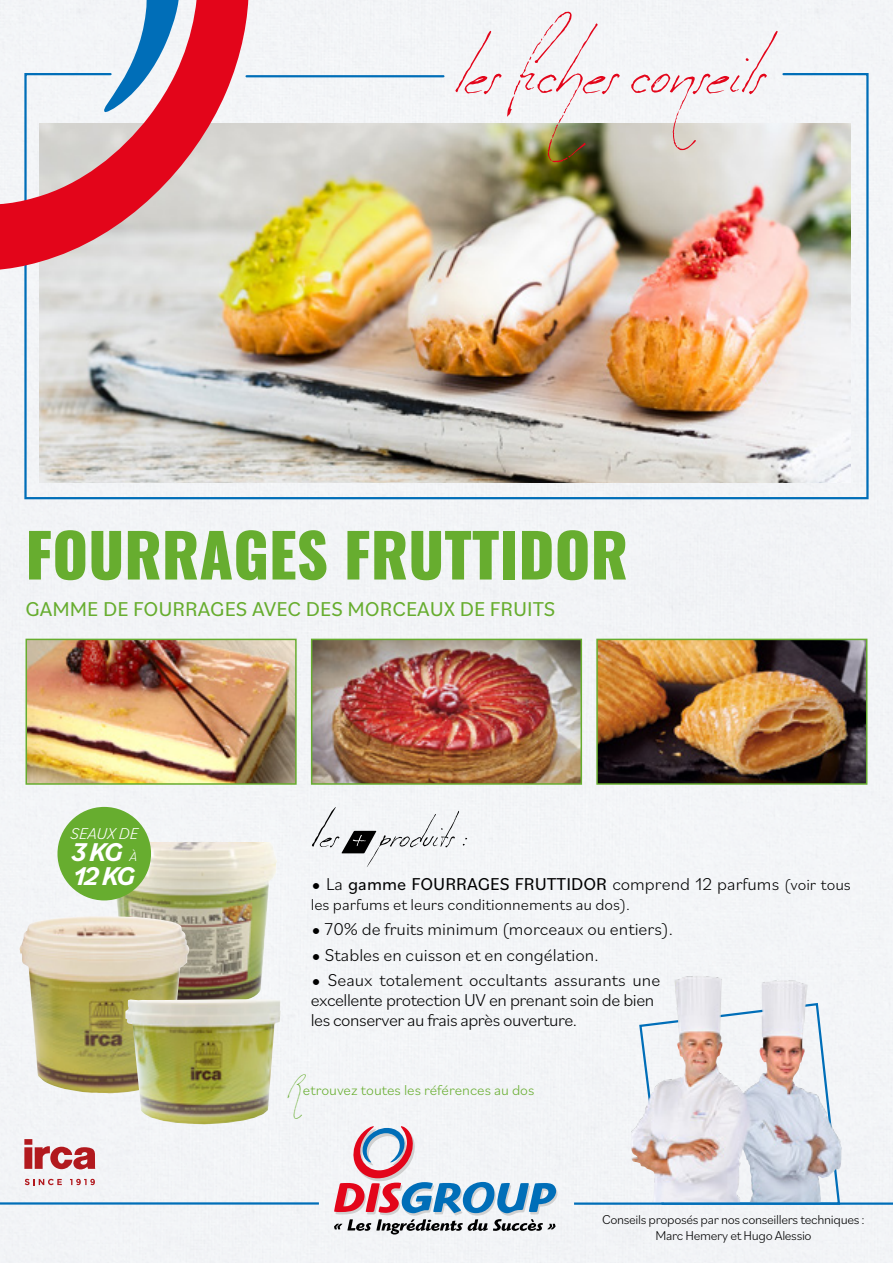
<style>
.page{position:relative;width:893px;height:1263px;background:#f3f4f7}
.page>*{position:absolute;margin:0;border:0;box-sizing:border-box;transform-origin:0 0}
.t1{font:67.5px "Milonguita";color:#e3051a}
.t2{font:800 60px "Oswald";color:#67ad2f}
.t3{font:italic 700 27px/24px "Bilo";color:#fff}
.t4{font:21px "Bilo";color:#67ad2f}
.t5{font:300 18px/19.8px "Bilo";letter-spacing:-.025em;color:#000}
.t6{font:300 18px "Bilo";color:#000}
.t7{font:18px "Bilo";color:#000}
.t8{font:300 16.5px "Bilo";color:#000}
.t9{font:italic 300 16.5px "Bilo";color:#fff}
.t10{font:300 15px "Bilo";color:#67ad2f}
.t11{font:300 13.5px/16.2px "Bilo";letter-spacing:-.025em;color:#000;text-align:center}
.s1{font-weight:300;font-size:13.5px}
.s2{font-weight:300;font-size:28.5px}
.s3{font-weight:300}
.s4{font-weight:300;font-size:16.5px}
.s5{font-size:28.5px}
.s6{font-family:"Milonguita";font-weight:400;font-size:25.5px}
</style>
<div class="page">
<svg style="left:334px;top:1126px;width:223px;height:108px"></svg>
<img style="left:630px;top:976px;width:212px;height:226px">
<hr style="left:0;top:1202px;width:319px;height:2px;background:#006eb8">
<img style="left:23px;top:72px;width:847px;height:428px">
<hr style="left:247px;top:75px;width:196px;height:2px;background:#006eb8">
<img style="left:29px;top:642px;width:265px;height:140px">
<div style="left:26px;top:639px;width:271px;height:146px;border:2px solid #67ad2f"></div>
<img style="left:314px;top:642px;width:265px;height:140px">
<div style="left:311px;top:639px;width:271px;height:146px;border:2px solid #67ad2f"></div>
<img style="left:599px;top:642px;width:265px;height:140px">
<div style="left:596px;top:639px;width:271px;height:146px;border:2px solid #67ad2f"></div>
<svg style="left:312px;top:803px;width:155px;height:65px"></svg>
<svg style="left:0;top:0;width:258px;height:280px"></svg>
<hr style="left:574px;top:1202px;width:319px;height:3px;background:#006eb8">
<img style="left:111px;top:842px;width:166px;height:157px">
<img style="left:19px;top:916px;width:170px;height:177px">
<img style="left:125px;top:999px;width:156px;height:125px">
<div style="left:57px;top:807px;width:94px;height:93px;background:#67ad2f;border-radius:50%"></div>
<svg style="left:24px;top:1139px;width:71px;height:30px"></svg>
<svg style="left:25px;top:1179px;width:37px;height:6px"></svg>
<svg style="left:70px;top:1179px;width:25px;height:6px"></svg>
<h1 class="t1" style="left:455px;top:29px;width:309px">les fiches conseils</h1>
<h2 class="t2" style="left:26px;top:513px;width:604px">FOURRAGES FRUTTIDOR</h2>
<p class="t4" style="left:26px;top:595px;width:531px">GAMME DE FOURRAGES AVEC DES MORCEAUX DE FRUITS</p>
<p class="t9" style="left:71px;top:822px;width:69px">SEAUX DE</p>
<h3 class="t3" style="left:71px;top:839px;width:67px">3 KG <span class="s1">À<br></span>12 KG</h3>
<p class="t7" style="left:311px;top:871px;width:542px"><span class="s2">•</span> <span class="s3">La</span> gamme FOURRAGES FRUTTIDOR <span class="s3">comprend 12 parfums</span> <span class="s4">(voir tous</span></p>
<p class="t8" style="left:311px;top:893px;width:321px">les parfums et leurs conditionnements au dos).</p>
<p class="t6" style="left:311px;top:917px;width:364px"><span class="s5">•</span> 70% de fruits minimum (morceaux ou entiers).</p>
<p class="t6" style="left:311px;top:942px;width:289px"><span class="s5">•</span> Stables en cuisson et en congélation.</p>
<p class="t5" style="left:311px;top:970px;width:351px"><span class="s5">•</span> Seaux totalement occultants assurants une excellente protection UV en prenant soin de bien les conserver au frais après ouverture.</p>
<p class="t10" style="left:288px;top:1079px;width:248px"><span class="s6">R</span>etrouvez toutes les références au dos</p>
<p class="t11" style="left:602px;top:1211px;width:264px">Conseils proposés par nos conseillers techniques :<br>Marc Hemery et Hugo Alessio</p>
</div>
